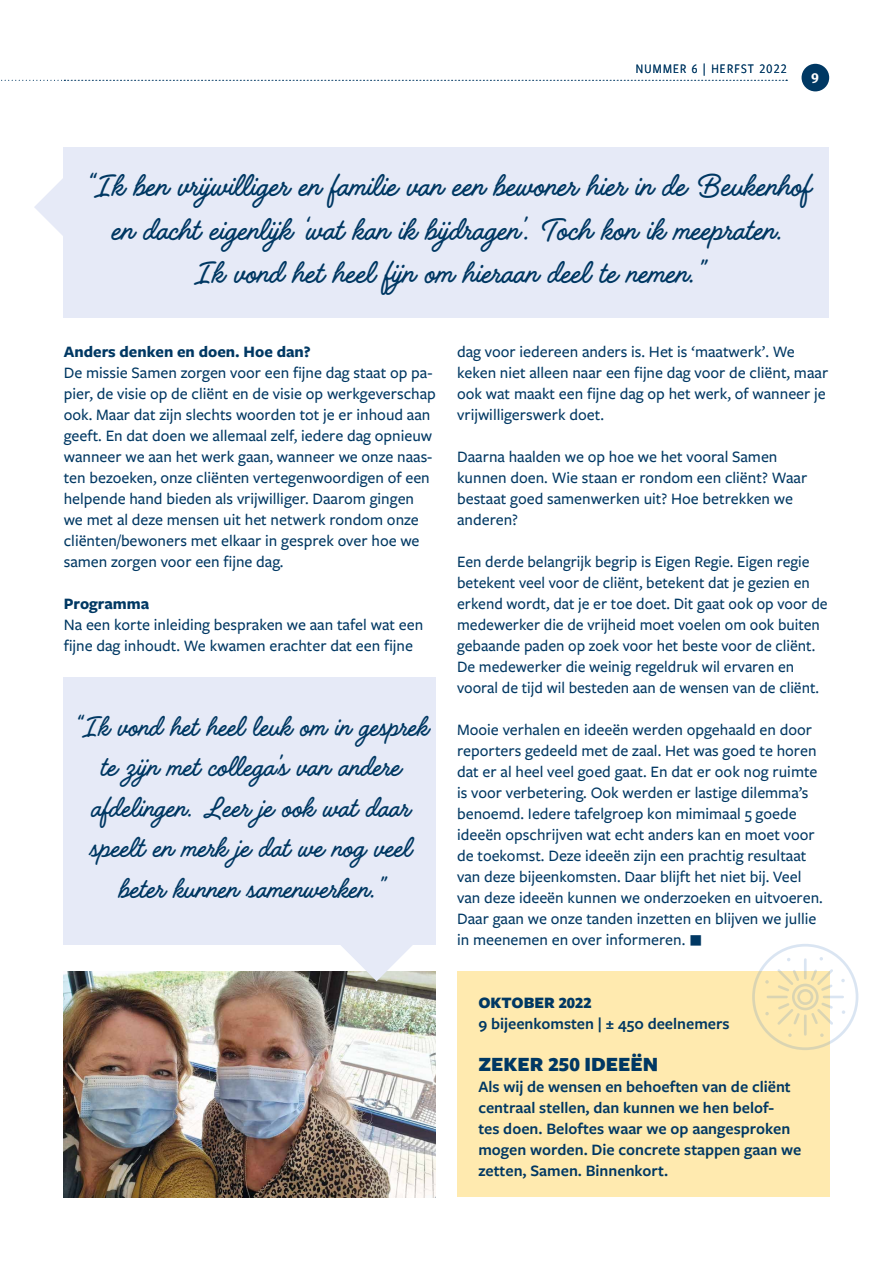
<style>
.page{position:relative;width:893px;height:1263px;background:#fff}
.page>*{position:absolute;margin:0;border:0;box-sizing:border-box;transform-origin:0 0}
.t1{font:36px/43.5px "Handelson Three";color:#003863;text-align:center}
.t2{font:33px/40.5px "Handelson Three";color:#003863;text-align:center}
.t3{font:900 21px "Freight Sans Pro";color:#003863}
.t4{font:500 16.5px/21px "Freight Sans Pro";color:#003863}
.t5{font:600 16.5px/21px "Freight Sans Pro";color:#003863}
.t6{font:700 16.5px "Freight Sans Pro";color:#003863}
.t7{font:900 16.5px "Freight Sans Pro";color:#003863}
.t8{font:700 15px "Avance Pro";color:#fff}
.t9{font:13.5px "Freight Sans Cnd Pro";letter-spacing:.09em;color:#003863}
</style>
<div class="page">
<div style="left:801px;top:64px;width:28px;height:27px;background:#003863;border-radius:50%"></div>
<svg style="left:1px;top:80px;width:786px;height:1px"></svg>
<div style="left:457px;top:972px;width:372px;height:225px;background:#ffeaaf"></div>
<img style="left:64px;top:972px;width:372px;height:225px">
<div style="left:64px;top:147px;width:765px;height:170px;background:#e6eaf7"></div>
<svg style="left:34px;top:168px;width:30px;height:78px"></svg>
<div style="left:64px;top:677px;width:372px;height:267px;background:#e6eaf7"></div>
<svg style="left:338px;top:944px;width:78px;height:37px"></svg>
<svg style="left:752px;top:944px;width:106px;height:106px"></svg>
<p class="t9" style="left:636px;top:60px;width:152px">NUMMER 6 | HERFST 2022</p>
<p class="t8" style="left:811px;top:68px;width:9px">9</p>
<h1 class="t1" style="left:83px;top:166px;width:728px">“Ik ben vrijwilliger en familie van een bewoner hier in de Beukenhof en dacht eigenlijk ‘wat kan ik bijdragen’. Toch kon ik meepraten.<br>Ik vond het heel fijn om hieraan deel te nemen.”</h1>
<p class="t6" style="left:64px;top:340px;width:248px">Anders denken en doen. Hoe dan?</p>
<p class="t4" style="left:64px;top:362px;width:374px">De missie Samen zorgen voor een fijne dag staat op pa&shy;pier, de visie op de cliënt en de visie op werkgeverschap ook. Maar dat zijn slechts woorden tot je er inhoud aan geeft. En dat doen we allemaal zelf, iedere dag opnieuw wanneer we aan het werk gaan, wanneer we onze naas&shy;ten bezoeken, onze cliënten vertegenwoordigen of een helpende hand bieden als vrijwilliger. Daarom gingen we met al deze mensen uit het netwerk rondom onze cliënten/bewoners met elkaar in gesprek over hoe we samen zorgen voor een fijne dag.</p>
<p class="t6" style="left:64px;top:592px;width:87px">Programma</p>
<p class="t4" style="left:64px;top:614px;width:361px">Na een korte inleiding bespraken we aan tafel wat een fijne dag inhoudt. We kwamen erachter dat een fijne</p>
<h2 class="t2" style="left:72px;top:708px;width:356px">“Ik vond het heel leuk om in gesprek te zijn met collega’s van andere afdelingen. Leer je ook wat daar speelt en merk je dat we nog veel beter kunnen samenwerken.”</h2>
<p class="t4" style="left:457px;top:341px;width:373px">dag voor iedereen anders is. Het is ‘maatwerk’. We keken niet alleen naar een fijne dag voor de cliënt, maar ook wat maakt een fijne dag op het werk, of wanneer je vrijwilligerswerk doet.</p>
<p class="t4" style="left:457px;top:446px;width:352px">Daarna haalden we op hoe we het vooral Samen kunnen doen. Wie staan er rondom een cliënt? Waar bestaat goed samenwerken uit? Hoe betrekken we anderen?</p>
<p class="t4" style="left:457px;top:551px;width:372px">Een derde belangrijk begrip is Eigen Regie. Eigen regie betekent veel voor de cliënt, betekent dat je gezien en erkend wordt, dat je er toe doet. Dit gaat ook op voor de medewerker die de vrijheid moet voelen om ook buiten gebaande paden op zoek voor het beste voor de cliënt.<br>De medewerker die weinig regeldruk wil ervaren en vooral de tijd wil besteden aan de wensen van de cliënt.</p>
<p class="t4" style="left:457px;top:719px;width:367px">Mooie verhalen en ideeën werden opgehaald en door reporters gedeeld met de zaal. Het was goed te horen dat er al heel veel goed gaat. En dat er ook nog ruimte is voor verbetering. Ook werden er lastige dilemma’s benoemd. Iedere tafelgroep kon mimimaal 5 goede ideeën opschrijven wat echt anders kan en moet voor de toekomst. Deze ideeën zijn een prachtig resultaat van deze bijeenkomsten. Daar blijft het niet bij. Veel van deze ideeën kunnen we onderzoeken en uitvoeren.<br>Daar gaan we onze tanden inzetten en blijven we jullie in meenemen en over informeren. ■</p>
<p class="t7" style="left:478px;top:991px;width:115px">OKTOBER 2022</p>
<p class="t5" style="left:478px;top:1012px;width:253px">9 bijeenkomsten | ± 450 deelnemers</p>
<p class="t3" style="left:478px;top:1049px;width:181px">ZEKER 250 IDEEËN</p>
<p class="t5" style="left:478px;top:1075px;width:325px">Als wij de wensen en behoeften van de cliënt centraal stellen, dan kunnen we hen belof-<br>tes doen. Beloftes waar we op aangesproken mogen worden. Die concrete stappen gaan we zetten, Samen. Binnenkort.</p>
</div>
